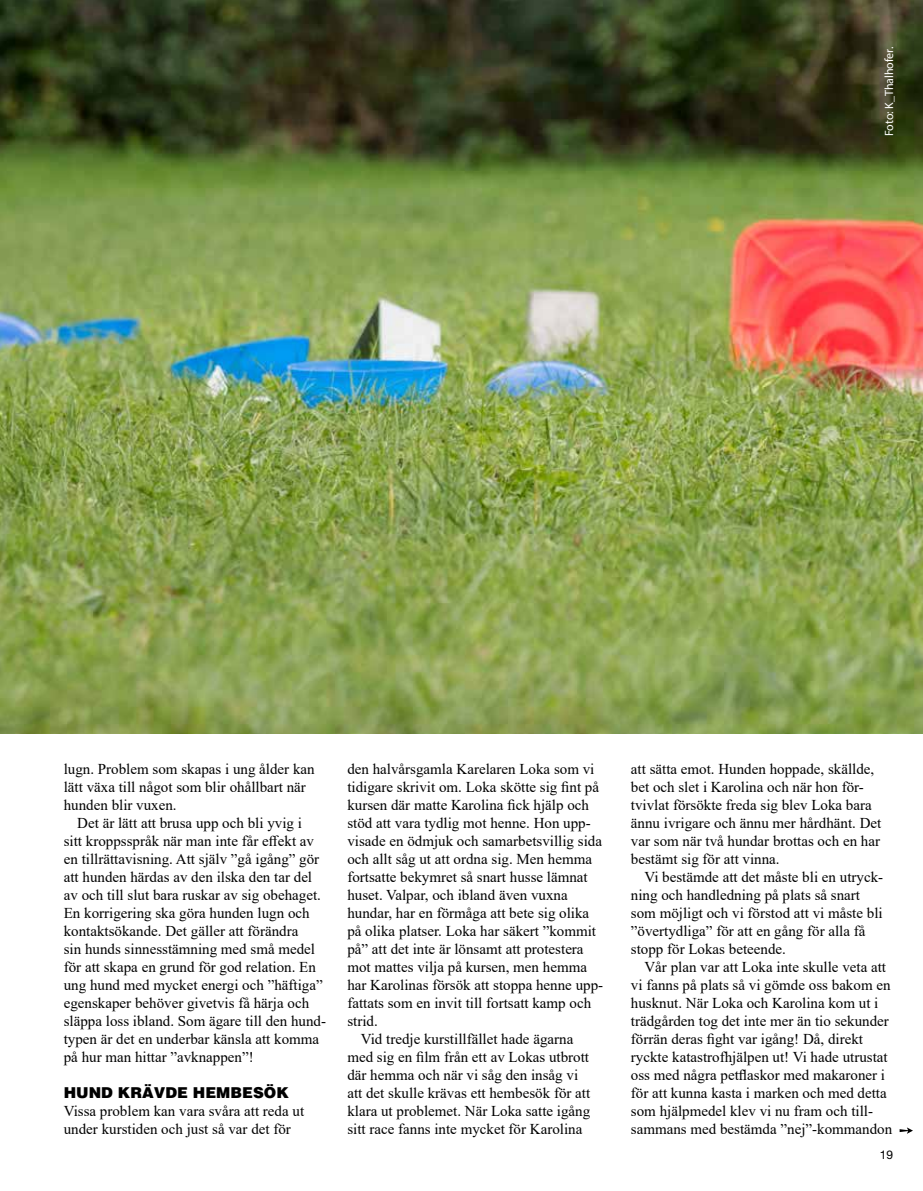
<style>
.page{position:relative;width:923px;height:1191px;background:#fff}
.page>*{position:absolute;margin:0;border:0;box-sizing:border-box;transform-origin:0 0}
.t1{font:15px/18px "Times New Roman";color:#000}
.t2{font:900 15px "Helvetica";color:#000}
.t3{font:12px "Myriad Pro";color:#fff}
.t4{font:12px "Helvetica Neue";color:#000}
</style>
<div class="page">
<img style="left:0;top:0;width:923px;height:734px">
<svg style="left:899px;top:1127px;width:14px;height:6px"></svg>
<p class="t3" style="left:881px;top:136px;width:91px;rotate:-90deg">Foto: K_Thalhofer.</p>
<p class="t1" style="left:64px;top:759px;width:252px">lugn. Problem som skapas i ung ålder kan lätt växa till något som blir ohållbart när hunden blir vuxen.</p>
<p class="t1" style="left:64px;top:813px;width:264px;text-indent:14px">Det är lätt att brusa upp och bli yvig i<br>sitt kroppsspråk när man inte får effekt av en tillrättavisning. Att själv ”gå igång” gör att hunden härdas av den ilska den tar del av och till slut bara ruskar av sig obehaget.<br>En korrigering ska göra hunden lugn och kontaktsökande. Det gäller att förändra<br>sin hunds sinnesstämning med små medel för att skapa en grund för god relation. En ung hund med mycket energi och ”häftiga” egenskaper behöver givetvis få härja och släppa loss ibland. Som ägare till den hund&shy;typen är det en underbar känsla att komma på hur man hittar ”avknappen”!</p>
<p class="t2" style="left:64px;top:1083px;width:226px">HUND KRÄVDE HEMBESÖK</p>
<p class="t1" style="left:64px;top:1101px;width:242px">Vissa problem kan vara svåra att reda ut under kurstiden och just så var det för</p>
<p class="t1" style="left:347px;top:759px;width:249px">den halvårsgamla Karelaren Loka som vi</p>
<p class="t1" style="left:347px;top:777px;width:253px">tidigare skrivit om. Loka skötte sig fint på</p>
<p class="t1" style="left:347px;top:795px;width:243px">kursen där matte Karolina fick hjälp och</p>
<p class="t1" style="left:347px;top:813px;width:245px">stöd att vara tydlig mot henne. Hon upp-</p>
<p class="t1" style="left:347px;top:831px;width:256px">visade en ödmjuk och samarbetsvillig sida</p>
<p class="t1" style="left:347px;top:849px;width:246px">och allt såg ut att ordna sig. Men hemma</p>
<p class="t1" style="left:347px;top:867px;width:242px">fortsatte bekymret så snart husse lämnat</p>
<p class="t1" style="left:347px;top:885px;width:222px">huset. Valpar, och ibland även vuxna</p>
<p class="t1" style="left:347px;top:903px;width:243px">hundar, har en förmåga att bete sig olika</p>
<p class="t1" style="left:347px;top:921px;width:250px">på olika platser. Loka har säkert ”kommit</p>
<p class="t1" style="left:347px;top:939px;width:238px">på” att det inte är lönsamt att protestera</p>
<p class="t1" style="left:347px;top:957px;width:241px">mot mattes vilja på kursen, men hemma</p>
<p class="t1" style="left:347px;top:975px;width:257px">har Karolinas försök att stoppa henne upp-</p>
<p class="t1" style="left:347px;top:993px;width:245px">fattats som en invit till fortsatt kamp och</p>
<p class="t1" style="left:347px;top:1011px;width:32px">strid.</p>
<p class="t1" style="left:361px;top:1029px;width:214px">Vid tredje kurstillfället hade ägarna</p>
<p class="t1" style="left:347px;top:1047px;width:243px">med sig en film från ett av Lokas utbrott</p>
<p class="t1" style="left:347px;top:1065px;width:232px">där hemma och när vi såg den insåg vi</p>
<p class="t1" style="left:347px;top:1083px;width:244px">att det skulle krävas ett hembesök för att</p>
<p class="t1" style="left:347px;top:1101px;width:244px">klara ut problemet. När Loka satte igång</p>
<p class="t1" style="left:347px;top:1119px;width:236px">sitt race fanns inte mycket för Karolina</p>
<p class="t1" style="left:631px;top:759px;width:252px">att sätta emot. Hunden hoppade, skällde, bet och slet i Karolina och när hon för&shy;tvivlat försökte freda sig blev Loka bara ännu ivrigare och ännu mer hårdhänt. Det var som när två hundar brottas och en har bestämt sig för att vinna.</p>
<p class="t1" style="left:631px;top:867px;width:254px;text-indent:14px">Vi bestämde att det måste bli en utryck&shy;ning och handledning på plats så snart som möjligt och vi förstod att vi måste bli ”övertydliga” för att en gång för alla få stopp för Lokas beteende.</p>
<p class="t1" style="left:631px;top:957px;width:263px;text-indent:14px">Vår plan var att Loka inte skulle veta att vi fanns på plats så vi gömde oss bakom en husknut. När Loka och Karolina kom ut i trädgården tog det inte mer än tio sekunder förrän deras fight var igång! Då, direkt ryckte katastrofhjälpen ut! Vi hade utrustat oss med några petflaskor med makaroner i för att kunna kasta i marken och med detta som hjälpmedel klev vi nu fram och till&shy;sammans med bestämda ”nej”-kommandon</p>
<p class="t4" style="left:880px;top:1147px;width:15px">19</p>
</div>
